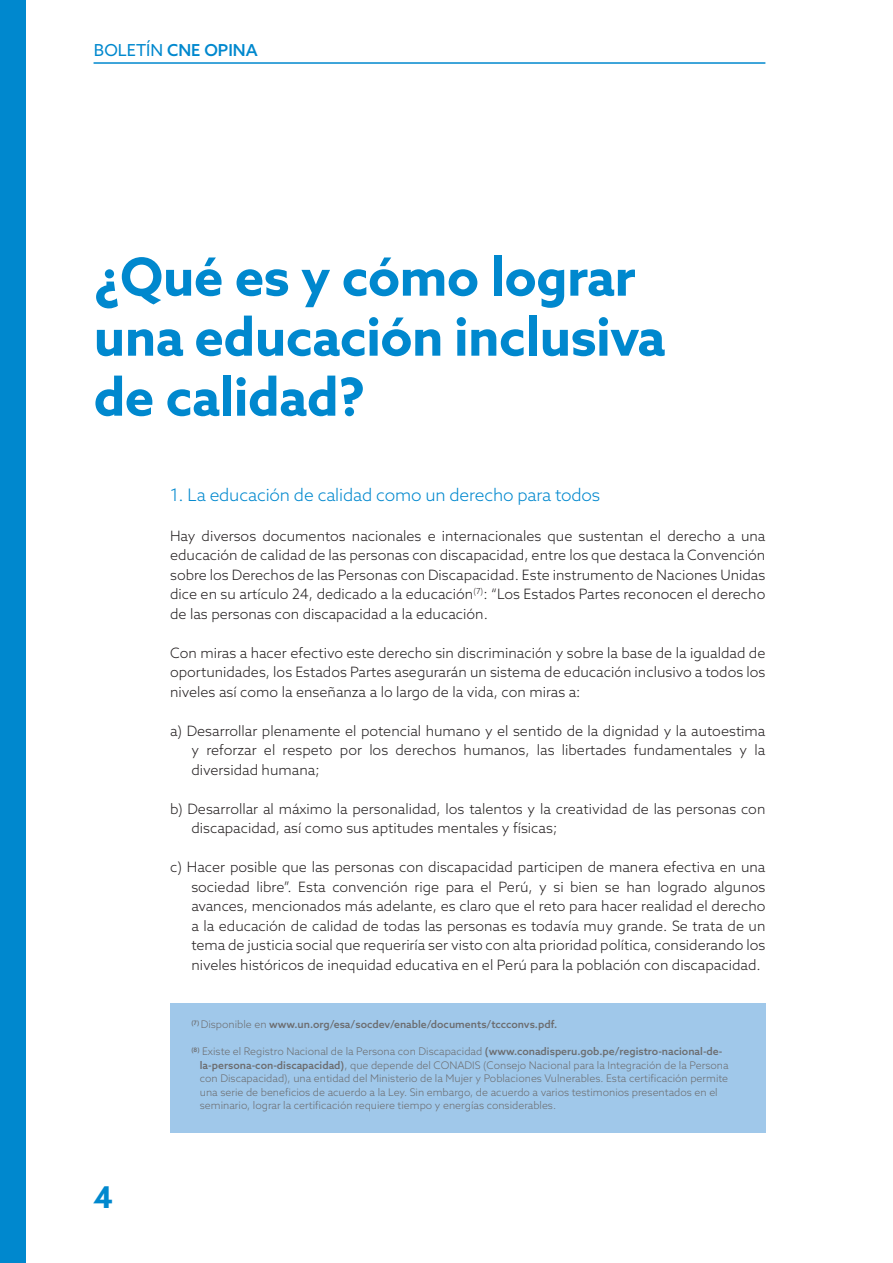
<style>
.page{position:relative;width:893px;height:1263px;background:#fff}
.page>*{position:absolute;margin:0;border:0;box-sizing:border-box;transform-origin:0 0}
.t1{font:700 52.5px/60px "Azo Sans";letter-spacing:-.01em;color:#0088ce}
.t2{font:700 30px "Azo Sans";color:#0088ce}
.t3{font:300 17.25px "Azo Sans";letter-spacing:-.01em;color:#0088ce}
.t4{font:500 16.5px "Azo Sans";color:#0088ce}
.t5{font:300 14.25px/19.5px "Azo Sans";color:#231f20;text-align:justify}
.t6{font:300 10.5px/13.5px "Azo Sans";color:#6c6d70}
.t7{font:500 10.5px "Azo Sans";color:#6c6d70}
.s1{font-weight:400}
.s2{font-weight:300}
.s3{font-weight:500}
</style>
<div class="page">
<hr style="left:94px;top:62px;width:671px;height:2px;background:#0088ce">
<div style="left:0;top:0;width:26px;height:1263px;background:#0088ce"></div>
<div style="left:170px;top:1003px;width:595px;height:130px;background:#a0c8ea"></div>
<p class="t4" style="left:94px;top:39px;width:165px"><span class="s1">BOLETÍN</span> CNE OPINA</p>
<p class="t1" style="left:94px;top:246px;width:573px">¿Qué es y cómo lograr una educación inclusiva de calidad?</p>
<p class="t3" style="left:170px;top:484px;width:432px">1. La educación de calidad como un derecho para todos</p>
<p class="t5" style="left:170px;top:525px;width:597px">Hay diversos documentos nacionales e internacionales que sustentan el derecho a una educación de calidad de las personas con discapacidad, entre los que destaca la Convención sobre los Derechos de las Personas con Discapacidad. Este instrumento de Naciones Unidas dice en su artículo 24, dedicado a la educación<sup>(7)</sup>: “Los Estados Partes reconocen el derecho de las personas con discapacidad a la educación.</p>
<p class="t5" style="left:170px;top:642px;width:597px">Con miras a hacer efectivo este derecho sin discriminación y sobre la base de la igualdad de oportunidades, los Estados Partes asegurarán un sistema de educación inclusivo a todos los niveles así como la enseñanza a lo largo de la vida, con miras a:</p>
<p class="t5" style="left:191px;top:720px;width:576px;text-indent:-21px">a) Desarrollar plenamente el potencial humano y el sentido de la dignidad y la autoestima y reforzar el respeto por los derechos humanos, las libertades fundamentales y la diversidad humana;</p>
<p class="t5" style="left:191px;top:798px;width:576px;text-indent:-21px">b) Desarrollar al máximo la personalidad, los talentos y la creatividad de las personas con discapacidad, así como sus aptitudes mentales y físicas;</p>
<p class="t5" style="left:191px;top:857px;width:576px;text-indent:-21px">c) Hacer posible que las personas con discapacidad participen de manera efectiva en una sociedad libre”. Esta convención rige para el Perú, y si bien se han logrado algunos avances, mencionados más adelante, es claro que el reto para hacer realidad el derecho a la educación de calidad de todas las personas es todavía muy grande. Se trata de un tema de justicia social que requeriría ser visto con alta prioridad política, considerando los niveles históricos de inequidad educativa en el Perú para la población con discapacidad.</p>
<p class="t2" style="left:94px;top:1177px;width:21px">4</p>
<p class="t7" style="left:191px;top:1018px;width:367px"><sup>(7)</sup> <span class="s2">Disponible en</span> www.un.org/esa/socdev/enable/documents/tccconvs.pdf.</p>
<p class="t6" style="left:200px;top:1045px;width:530px;text-indent:-9px"><sup>(8)</sup> Existe el Registro Nacional de la Persona con Discapacidad <span class="s3">(www.conadisperu.gob.pe/registro-nacional-de&shy;la-persona-con-discapacidad)</span>, que depende del CONADIS (Consejo Nacional para la Integración de la Persona con Discapacidad), una entidad del Ministerio de la Mujer y Poblaciones Vulnerables. Esta certificación permite una serie de beneficios de acuerdo a la Ley. Sin embargo, de acuerdo a varios testimonios presentados en el seminario, lograr la certificación requiere tiempo y energías considerables.</p>
</div>
